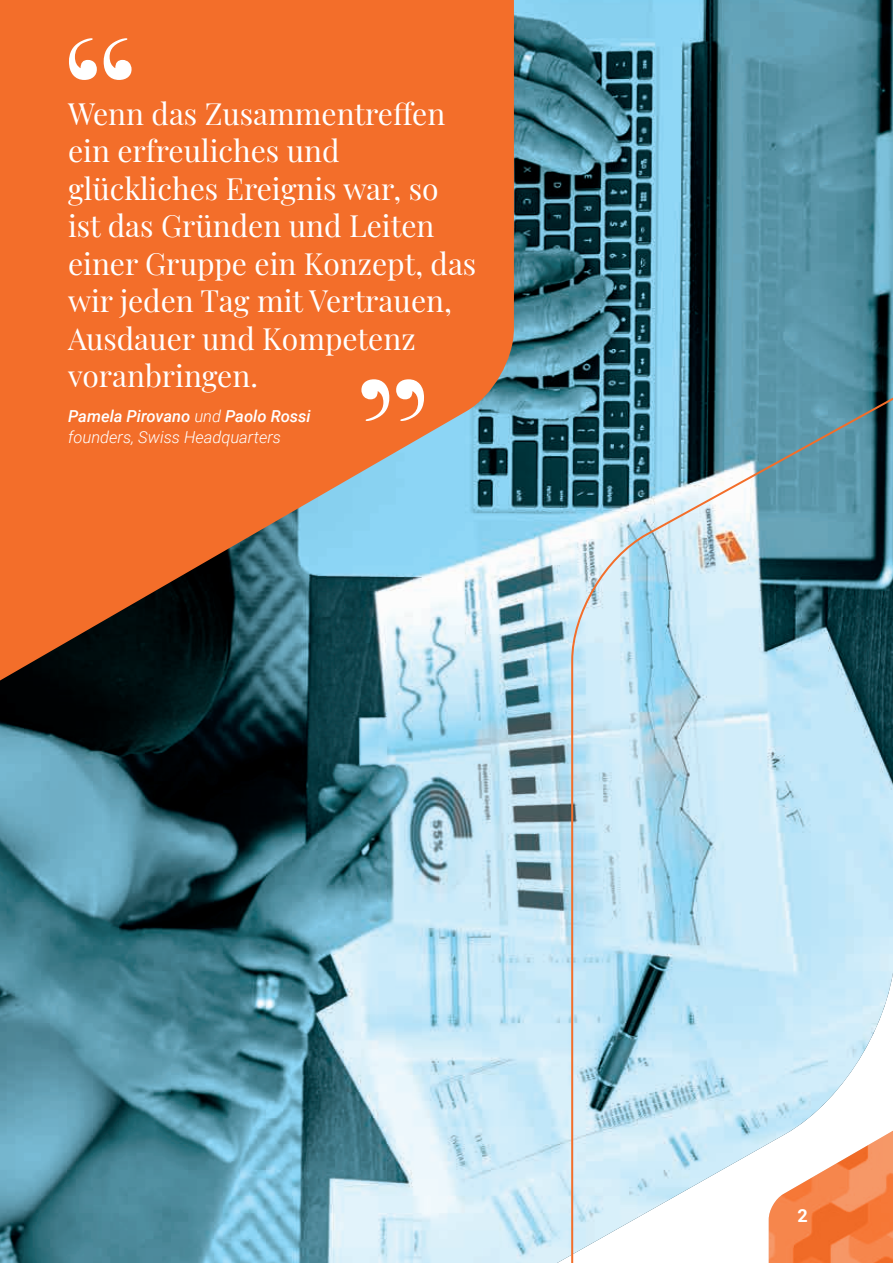
<style>
.page{position:relative;width:893px;height:1263px;background:#fff}
.page>*{position:absolute;margin:0;border:0;box-sizing:border-box;transform-origin:0 0}
.t1{font:30px/37.5px "Playfair Display";color:#fff}
.t2{font:700 18px "Roboto";color:#fff}
.t3{font:italic 300 16.5px/21px "Roboto";color:#fff}
.s1{font-weight:500}
</style>
<div class="page">
<img style="left:0;top:0;width:893px;height:1263px">
<svg style="left:570px;top:340px;width:323px;height:923px;background:#a3c7d4"></svg>
<svg style="left:0;top:680px;width:514px;height:103px;background:#3d5e69"></svg>
<img style="left:7px;top:0;width:507px;height:680px">
<svg style="left:69px;top:38px;width:63px;height:42px"></svg>
<svg style="left:361px;top:379px;width:63px;height:42px"></svg>
<svg style="left:769px;top:1118px;width:124px;height:13px"></svg>
<img style="left:769px;top:1131px;width:124px;height:132px">
<p class="t1" style="left:68px;top:92px;width:410px">Wenn das Zusammentreffen ein erfreuliches und glückliches Ereignis war, so ist das Gründen und Leiten einer Gruppe ein Konzept, das wir jeden Tag mit Vertrauen,<br>Ausdauer und Kompetenz voranbringen.</p>
<p class="t3" style="left:68px;top:405px;width:244px"><span class="s1">Pamela Pirovano</span> und <span class="s1">Paolo Rossi </span>founders, Swiss Headquarters</p>
<p class="t2" style="left:798px;top:1203px;width:12px">2</p>
</div>
